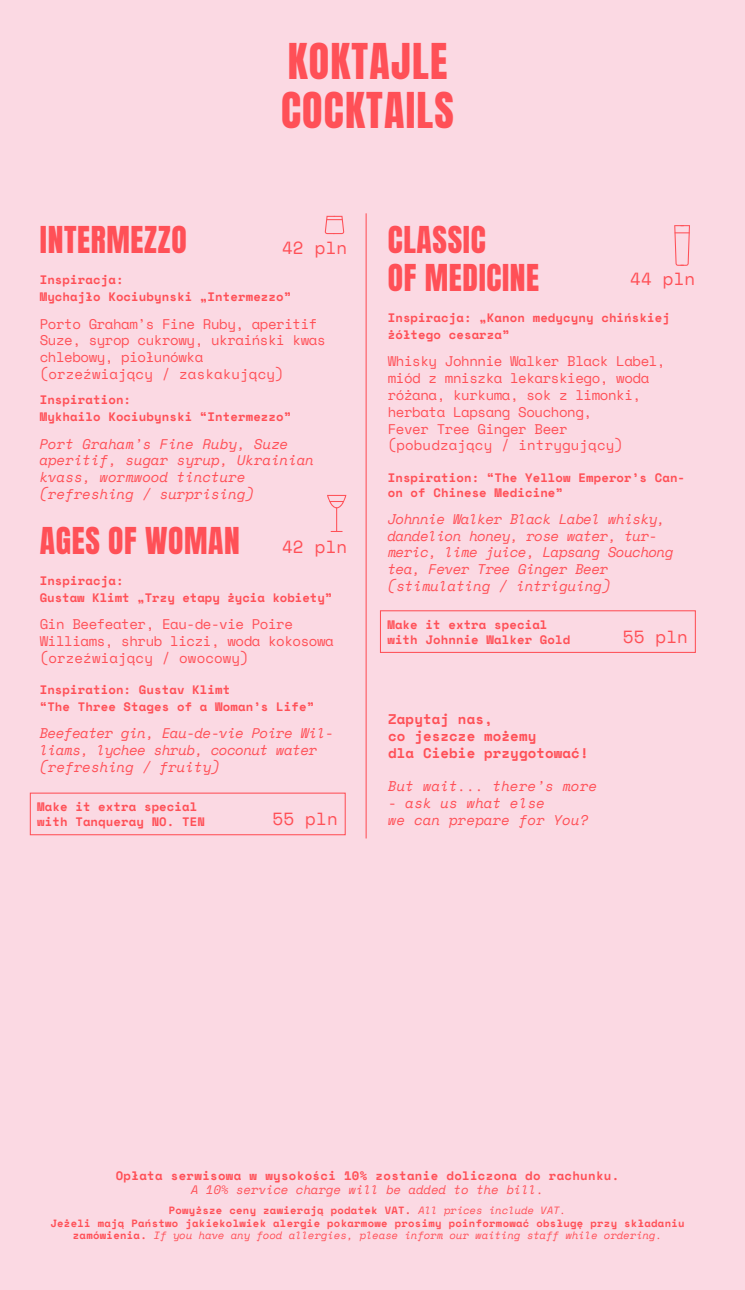
<style>
.page{position:relative;width:745px;height:1290px;background:#fff}
.page>*{position:absolute;margin:0;border:0;box-sizing:border-box;transform-origin:0 0}
.t1{font:42px/49px "Anton";letter-spacing:.03em;color:#ff5057}
.t2{font:31.5px/37.8px "Anton";letter-spacing:.02em;color:#ff5057}
.t3{font:17.5px "Space Mono";letter-spacing:.01em;color:#ff5057}
.t4{font:14px/16.8px "Space Mono";letter-spacing:-.03em;color:#ff5057}
.t5{font:italic 14px/16.8px "Space Mono";letter-spacing:-.03em;color:#ff5057}
.t6{font:italic 14px/16.8px "Space Mono";color:#ff5057}
.t7{font:700 14px/16.8px "Space Mono";letter-spacing:.01em;color:#ff5057}
.t8{font:700 12.25px/16.8px "Space Mono";letter-spacing:.01em;color:#ff5057}
.t9{font:700 12.25px "Space Mono";letter-spacing:.03em;color:#ff5057}
.t10{font:italic 12.25px "Space Mono";color:#ff5057}
.t11{font:700 10.5px/12.6px "Space Mono";letter-spacing:.03em;color:#ff5057;text-align:center}
.s1{font-weight:400;font-style:italic}
</style>
<div class="page">
<div style="left:0;top:0;width:744px;height:1290px;background:#fbd9e3"></div>
<hr style="left:365px;top:213px;width:1px;height:625px;background:#ff5057">
<div style="left:379px;top:610px;width:316px;height:43px;border:1px solid #ff5057"></div>
<div style="left:30px;top:792px;width:315px;height:43px;border:1px solid #ff5057"></div>
<svg style="left:327px;top:495px;width:19px;height:37px"></svg>
<svg style="left:324px;top:216px;width:20px;height:18px"></svg>
<svg style="left:674px;top:225px;width:15px;height:41px"></svg>
<h1 class="t1" style="left:281px;top:40px;width:174px">KOKTAJLE<br>COCKTAILS</h1>
<h2 class="t2" style="left:40px;top:223px;width:148px">INTERMEZZO</h2>
<p class="t8" style="left:40px;top:271px;width:253px">Inspiracja:<br>Mychajło Kociubynski „Intermezzo”</p>
<p class="t4" style="left:40px;top:315px;width:287px">Porto Graham’s Fine Ruby, aperitif<br>Suze, syrop cukrowy, ukraiński kwas chlebowy, piołunówka<br>(orzeźwiający / zaskakujący)</p>
<p class="t8" style="left:40px;top:391px;width:253px">Inspiration:<br>Mykhailo Kociubynski “Intermezzo”</p>
<p class="t6" style="left:40px;top:435px;width:276px">Port Graham’s Fine Ruby, Suze aperitif, sugar syrup, Ukrainian kvass, wormwood tincture (refreshing / surprising)</p>
<h2 class="t2" style="left:40px;top:524px;width:201px">AGES OF WOMAN</h2>
<p class="t8" style="left:40px;top:572px;width:294px">Inspiracja:<br>Gustaw Klimt „Trzy etapy życia kobiety”</p>
<p class="t4" style="left:40px;top:615px;width:295px">Gin Beefeater, Eau-de-vie Poire<br>Williams, shrub liczi, woda kokosowa (orzeźwiający / owocowy)</p>
<p class="t8" style="left:40px;top:681px;width:276px">Inspiration: Gustav Klimt<br>“The Three Stages of a Woman’s Life”</p>
<p class="t5" style="left:40px;top:724px;width:295px">Beefeater gin, Eau-de-vie Poire Wil&shy;liams, lychee shrub, coconut water (refreshing / fruity)</p>
<h3 class="t3" style="left:282px;top:235px;width:67px">42 pln</h3>
<h3 class="t3" style="left:282px;top:534px;width:67px">42 pln</h3>
<p class="t8" style="left:37px;top:799px;width:169px;line-height:14.7px">Make it extra special with Tanqueray NO. TEN</p>
<h3 class="t3" style="left:272px;top:806px;width:67px">55 pln</h3>
<h2 class="t2" style="left:387px;top:223px;width:153px">CLASSIC<br>OF MEDICINE</h2>
<p class="t8" style="left:387px;top:309px;width:283px">Inspiracja: „Kanon medycyny chińskiej żółtego cesarza”</p>
<p class="t4" style="left:387px;top:352px;width:279px">Whisky Johnnie Walker Black Label, miód z mniszka lekarskiego, woda różana, kurkuma, sok z limonki, herbata Lapsang Souchong,<br>Fever Tree Ginger Beer (pobudzający / intrygujący)</p>
<p class="t8" style="left:387px;top:470px;width:299px;line-height:14.7px">Inspiration: “The Yellow Emperor’s Can&shy;on of Chinese Medicine”</p>
<p class="t5" style="left:387px;top:510px;width:287px">Johnnie Walker Black Label whisky, dandelion honey, rose water, tur&shy;meric, lime juice, Lapsang Souchong tea, Fever Tree Ginger Beer (stimulating / intriguing)</p>
<h3 class="t3" style="left:629px;top:266px;width:67px">44 pln</h3>
<p class="t8" style="left:387px;top:617px;width:184px;line-height:14.7px">Make it extra special with Johnnie Walker Gold</p>
<h3 class="t3" style="left:622px;top:623px;width:67px">55 pln</h3>
<p class="t7" style="left:388px;top:710px;width:202px">Zapytaj nas,<br>co jeszcze możemy<br>dla Ciebie przygotować!</p>
<p class="t6" style="left:388px;top:777px;width:210px">But wait... there’s more</p>
<p class="t6" style="left:388px;top:794px;width:202px">- ask us what else<br>we can prepare for You?</p>
<p class="t9" style="left:116px;top:1166px;width:504px">Opłata serwisowa w wysokości 10% zostanie doliczona do rachunku.</p>
<p class="t10" style="left:191px;top:1181px;width:354px">A 10% service charge will be added to the bill.</p>
<p class="t11" style="left:50px;top:1203px;width:635px">Powyższe ceny zawierają podatek VAT. <span class="s1">All prices include VAT.<br></span>Jeżeli mają Państwo jakiekolwiek alergie pokarmowe prosimy poinformować obsługę przy składaniu zamówienia. <span class="s1">If you have any food allergies, please inform our waiting staff while ordering.</span></p>
</div>
